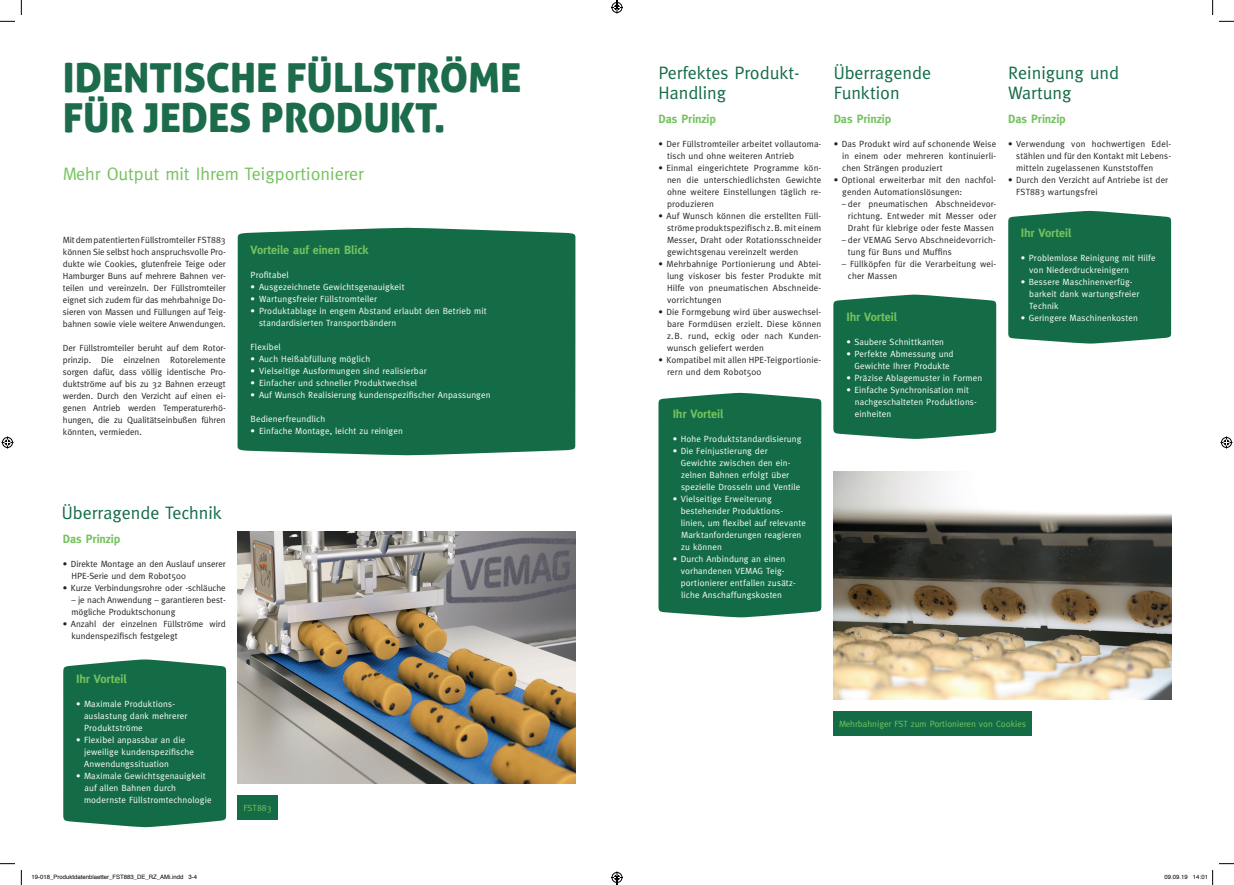
<style>
.page{position:relative;width:1234px;height:885px;background:#fff}
.page>*{position:absolute;margin:0;border:0;box-sizing:border-box;transform-origin:0 0}
.t1{font:40px/40px "Aller Display";color:#1c6c4b}
.t2{font:18px/20px "Meta";color:#146c47}
.t3{font:18px "Meta";color:#75c25e}
.t4{font:700 12px "Meta";letter-spacing:-.005em;color:#75c25e}
.t5{font:9px/12px "Meta";letter-spacing:.01em;color:#231f20;text-align:justify}
.t6{font:9px/12px "Meta";letter-spacing:.015em;color:#fff}
.t7{font:9px "Meta";color:#75c25e}
.t8{font:6px "Helvetica";color:#000}
</style>
<div class="page">
<div style="left:658px;top:393px;width:163px;height:224px;background:#146c47"></div>
<div style="left:237px;top:228px;width:338px;height:227px;background:#146c47"></div>
<div style="left:63px;top:659px;width:163px;height:168px;background:#146c47"></div>
<div style="left:238px;top:795px;width:40px;height:24px;background:#146c47"></div>
<img style="left:238px;top:531px;width:337px;height:252px">
<div style="left:833px;top:711px;width:198px;height:24px;background:#146c47"></div>
<div style="left:833px;top:294px;width:163px;height:145px;background:#146c47"></div>
<div style="left:1008px;top:211px;width:162px;height:132px;background:#146c47"></div>
<img style="left:833px;top:471px;width:338px;height:228px">
<svg style="left:0;top:21px;width:15px;height:1px"></svg>
<svg style="left:1219px;top:21px;width:14px;height:1px"></svg>
<svg style="left:0;top:863px;width:15px;height:1px"></svg>
<svg style="left:1219px;top:863px;width:14px;height:1px"></svg>
<svg style="left:21px;top:0;width:1px;height:15px"></svg>
<svg style="left:21px;top:870px;width:1px;height:15px"></svg>
<svg style="left:1212px;top:0;width:1px;height:15px"></svg>
<svg style="left:2px;top:436px;width:12px;height:12px"></svg>
<svg style="left:1220px;top:436px;width:12px;height:12px"></svg>
<svg style="left:1212px;top:870px;width:1px;height:15px"></svg>
<svg style="left:611px;top:0;width:12px;height:14px"></svg>
<svg style="left:611px;top:871px;width:12px;height:14px"></svg>
<h1 class="t1" style="left:63px;top:57px;width:460px">IDENTISCHE FÜLLSTRÖME<br>FÜR JEDES PRODUKT.</h1>
<h2 class="t3" style="left:63px;top:163px;width:303px">Mehr Output mit Ihrem Teigportionierer</h2>
<p class="t5" style="left:63px;top:234px;width:164px">Mit dem patentierten Füllstromteiler FST883 können Sie selbst hoch anspruchsvolle Pro&shy;dukte wie Cookies, glutenfreie Teige oder Hamburger Buns auf mehrere Bahnen ver&shy;teilen und vereinzeln. Der Füllstromteiler eignet sich zudem für das mehrbahnige Do&shy;sieren von Massen und Füllungen auf Teig&shy;bahnen sowie viele weitere Anwendungen.</p>
<p class="t5" style="left:63px;top:342px;width:164px">Der Füllstromteiler beruht auf dem Rotor&shy;prinzip. Die einzelnen Rotorelemente sorgen dafür, dass völlig identische Pro&shy;duktströme auf bis zu 32 Bahnen erzeugt werden. Durch den Verzicht auf einen ei&shy;genen Antrieb werden Temperaturerhö&shy;hungen, die zu Qualitätseinbußen führen könnten, vermieden.</p>
<h3 class="t4" style="left:250px;top:243px;width:119px">Vorteile auf einen Blick</h3>
<p class="t6" style="left:250px;top:269px;width:40px">Profitabel</p>
<p class="t6" style="left:250px;top:281px;width:155px">• Ausgezeichnete Gewichtsgenauigkeit</p>
<p class="t6" style="left:250px;top:293px;width:128px">• Wartungsfreier Füllstromteiler</p>
<p class="t6" style="left:259px;top:305px;width:229px;text-indent:-9px">• Produktablage in engem Abstand erlaubt den Betrieb mit standardisierten Transportbändern</p>
<p class="t6" style="left:250px;top:341px;width:32px">Flexibel</p>
<p class="t6" style="left:250px;top:353px;width:121px">• Auch Heißabfüllung möglich</p>
<p class="t6" style="left:250px;top:365px;width:177px">• Vielseitige Ausformungen sind realisierbar</p>
<p class="t6" style="left:250px;top:377px;width:168px">• Einfacher und schneller Produktwechsel</p>
<p class="t6" style="left:250px;top:389px;width:241px">• Auf Wunsch Realisierung kundenspezifischer Anpassungen</p>
<p class="t6" style="left:250px;top:413px;width:76px">Bedienerfreundlich</p>
<p class="t6" style="left:250px;top:425px;width:154px">• Einfache Montage, leicht zu reinigen</p>
<h2 class="t2" style="left:62px;top:503px;width:161px">Überragende Technik</h2>
<h3 class="t4" style="left:63px;top:532px;width:59px">Das Prinzip</h3>
<p class="t5" style="left:71px;top:558px;width:156px;text-indent:-9px">• Direkte Montage an den Auslauf unserer<br>HPE-Serie und dem Robot500</p>
<p class="t5" style="left:63px;top:582px;width:164px">• Kurze Verbindungsrohre oder -schläuche</p>
<p class="t5" style="left:71px;top:594px;width:156px">– je nach Anwendung – garantieren best&shy;mögliche Produktschonung</p>
<p class="t5" style="left:71px;top:618px;width:156px;text-indent:-9px">• Anzahl der einzelnen Füllströme wird kundenspezifisch festgelegt</p>
<h3 class="t4" style="left:76px;top:671px;width:52px">Ihr Vorteil</h3>
<p class="t6" style="left:84px;top:697px;width:105px;text-indent:-8px">• Maximale Produktions&shy;auslastung dank mehrerer<br>Produktströme</p>
<p class="t6" style="left:84px;top:733px;width:111px;text-indent:-8px">• Flexibel anpassbar an die jeweilige kundenspezifische<br>Anwendungssituation</p>
<p class="t6" style="left:84px;top:769px;width:129px;text-indent:-8px">• Maximale Gewichtsgenauigkeit auf allen Bahnen durch modernste Füllstromtechnologie</p>
<p class="t7" style="left:243px;top:802px;width:30px">FST883</p>
<h2 class="t2" style="left:658px;top:62px;width:143px">Perfektes Produkt-<br>Handling</h2>
<h3 class="t4" style="left:658px;top:112px;width:59px">Das Prinzip</h3>
<p class="t5" style="left:667px;top:138px;width:156px;text-indent:-9px">• Der Füllstromteiler arbeitet vollautoma&shy;tisch und ohne weiteren Antrieb</p>
<p class="t5" style="left:667px;top:162px;width:156px;text-indent:-9px">• Einmal eingerichtete Programme kön&shy;nen die unterschiedlichsten Gewichte ohne weitere Einstellungen täglich re&shy;produzieren</p>
<p class="t5" style="left:667px;top:210px;width:156px;text-indent:-9px">• Auf Wunsch können die erstellten Füll&shy;ströme produktspezifisch z.B. mit einem Messer, Draht oder Rotationsschneider gewichtsgenau vereinzelt werden</p>
<p class="t5" style="left:667px;top:258px;width:156px;text-indent:-9px">• Mehrbahnige Portionierung und Abtei&shy;lung viskoser bis fester Produkte mit Hilfe von pneumatischen Abschneide&shy;vorrichtungen</p>
<p class="t5" style="left:667px;top:306px;width:156px;text-indent:-9px">• Die Formgebung wird über auswechsel&shy;bare Formdüsen erzielt. Diese können z.B. rund, eckig oder nach Kunden&shy;wunsch geliefert werden</p>
<p class="t5" style="left:667px;top:354px;width:156px;text-indent:-9px">• Kompatibel mit allen HPE-Teigportionie&shy;rern und dem Robot500</p>
<h3 class="t4" style="left:672px;top:406px;width:52px">Ihr Vorteil</h3>
<p class="t6" style="left:672px;top:432px;width:130px">• Hohe Produktstandardisierung</p>
<p class="t6" style="left:680px;top:444px;width:121px;text-indent:-8px">• Die Feinjustierung der<br>Gewichte zwischen den ein&shy;zelnen Bahnen erfolgt über spezielle Drosseln und Ventile</p>
<p class="t6" style="left:680px;top:492px;width:127px;text-indent:-8px">• Vielseitige Erweiterung bestehender Produktions&shy;linien, um flexibel auf relevante<br>Marktanforderungen reagieren zu können</p>
<p class="t6" style="left:680px;top:552px;width:117px;text-indent:-8px">• Durch Anbindung an einen vorhandenen VEMAG Teig&shy;portionierer entfallen zusätz&shy;liche Anschaffungskosten</p>
<h2 class="t2" style="left:833px;top:62px;width:99px">Überragende<br>Funktion</h2>
<h3 class="t4" style="left:833px;top:112px;width:59px">Das Prinzip</h3>
<p class="t5" style="left:842px;top:138px;width:155px;text-indent:-9px">• Das Produkt wird auf schonende Weise in einem oder mehreren kontinuierli&shy;chen Strängen produziert</p>
<p class="t5" style="left:842px;top:174px;width:155px;text-indent:-9px">• Optional erweiterbar mit den nachfol&shy;genden Automationslösungen:</p>
<p class="t5" style="left:847px;top:198px;width:150px;text-indent:-6px">– der pneumatischen Abschneidevor&shy;richtung. Entweder mit Messer oder Draht für klebrige oder feste Massen</p>
<p class="t5" style="left:847px;top:234px;width:149px;text-indent:-6px">– der VEMAG Servo Abschneidevorrich&shy;tung für Buns und Muffins</p>
<p class="t5" style="left:847px;top:258px;width:150px;text-indent:-6px">– Füllköpfen für die Verarbeitung wei&shy;cher Massen</p>
<h3 class="t4" style="left:846px;top:310px;width:52px">Ihr Vorteil</h3>
<p class="t6" style="left:846px;top:335px;width:99px">• Saubere Schnittkanten</p>
<p class="t6" style="left:846px;top:347px;width:109px;text-align:center">• Perfekte Abmessung und<br>Gewichte Ihrer Produkte</p>
<p class="t6" style="left:846px;top:371px;width:137px">• Präzise Ablagemuster in Formen</p>
<p class="t6" style="left:854px;top:383px;width:123px;text-indent:-9px">• Einfache Synchronisation mit nachgeschalteten Produktions&shy;einheiten</p>
<h2 class="t2" style="left:1008px;top:62px;width:112px">Reinigung und<br>Wartung</h2>
<h3 class="t4" style="left:1008px;top:112px;width:59px">Das Prinzip</h3>
<p class="t5" style="left:1016px;top:138px;width:156px;text-indent:-8px">• Verwendung von hochwertigen Edel&shy;stählen und für den Kontakt mit Lebens&shy;mitteln zugelassenen Kunststoffen</p>
<p class="t5" style="left:1016px;top:174px;width:153px;text-indent:-8px">• Durch den Verzicht auf Antriebe ist der<br>FST883 wartungsfrei</p>
<h3 class="t4" style="left:1020px;top:226px;width:52px">Ihr Vorteil</h3>
<p class="t6" style="left:1029px;top:252px;width:128px;text-indent:-9px">• Problemlose Reinigung mit Hilfe von Niederdruckreinigern</p>
<p class="t6" style="left:1029px;top:276px;width:111px;text-indent:-9px">• Bessere Maschinenverfüg&shy;barkeit dank wartungsfreier<br>Technik</p>
<p class="t6" style="left:1020px;top:312px;width:119px">• Geringere Maschinenkosten</p>
<p class="t7" style="left:839px;top:718px;width:188px">Mehrbahniger FST zum Portionieren von Cookies</p>
<p class="t8" style="left:31px;top:872px;width:167px">19-018_Produktdatenblaetter_FST883_DE_RZ_AMi.indd 3-4</p>
<p class="t8" style="left:1164px;top:872px;width:45px">09.09.19 14:01</p>
</div>
